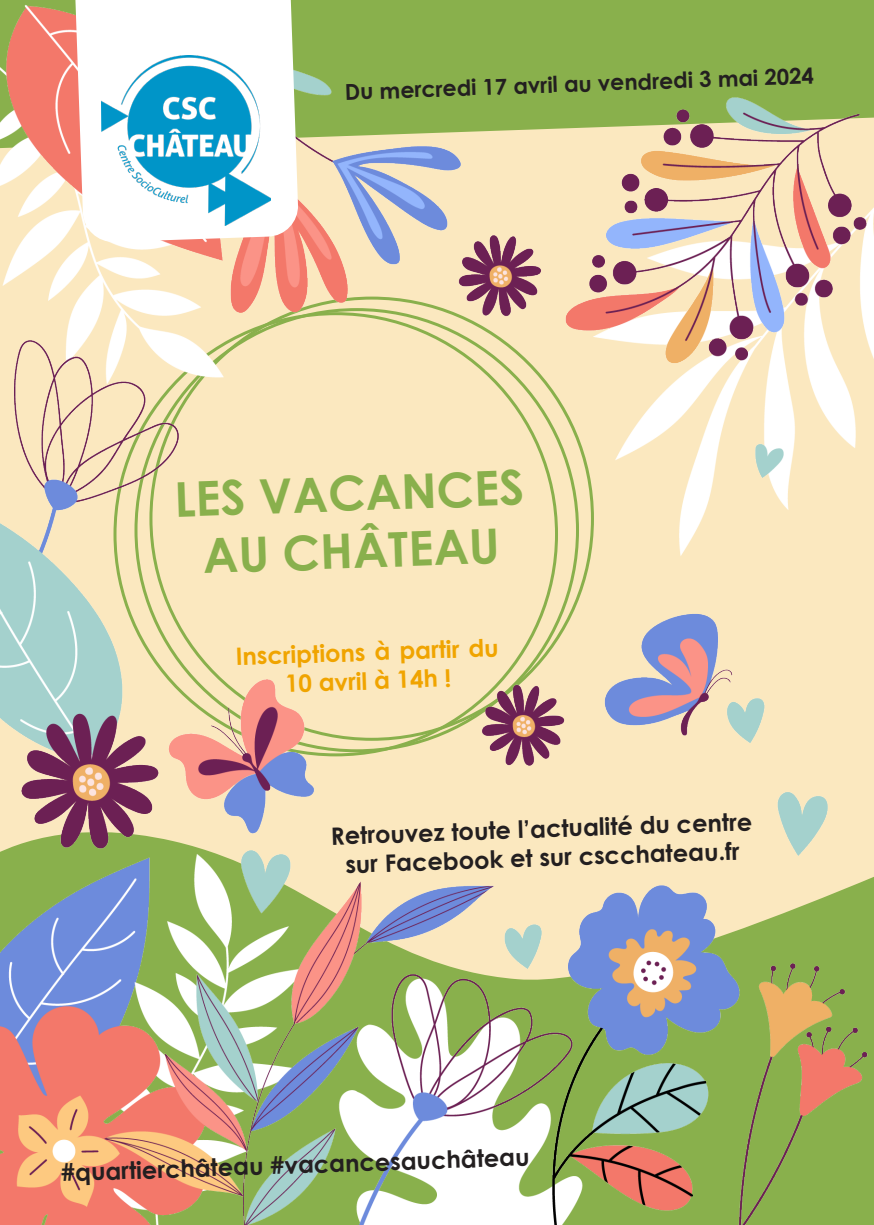
<style>
.page{position:relative;width:874px;height:1225px;background:#fff}
.page>*{position:absolute;margin:0;border:0;box-sizing:border-box;transform-origin:0 0}
.t1{font:700 48px "Century Gothic";color:#89b04c}
.t2{font:700 24px "Century Gothic";color:#231f20}
.t3{font:700 24px/28.8px "Century Gothic";color:#f0a400;text-align:center}
.t4{font:700 22px "Century Gothic";color:#231f20}
</style>
<div class="page">
<img style="left:0;top:0;width:873px;height:1225px">
<svg style="left:73px;top:0;width:225px;height:242px"></svg>
<img style="left:102px;top:55px;width:169px;height:170px">
<p class="t4" style="left:344px;top:75px;width:470px;rotate:-2deg">Du mercredi 17 avril au vendredi 3 mai 2024</p>
<p class="t1" style="left:173px;top:463px;width:351px;rotate:-2deg">LES VACANCES</p>
<p class="t1" style="left:201px;top:519px;width:298px;rotate:-2deg">AU CHÂTEAU</p>
<p class="t3" style="left:235px;top:641px;width:264px;rotate:-2deg">Inscriptions à partir du<br>10 avril à 14h !</p>
<p class="t2" style="left:330px;top:818px;width:422px;rotate:-2deg">Retrouvez toute l’actualité du centre</p>
<p class="t2" style="left:344px;top:846px;width:396px;rotate:-2deg">sur Facebook et sur cscchateau.fr</p>
<p class="t2" style="left:60px;top:1154px;width:470px;rotate:-2deg">#quartierchâteau #vacancesauchâteau</p>
</div>
